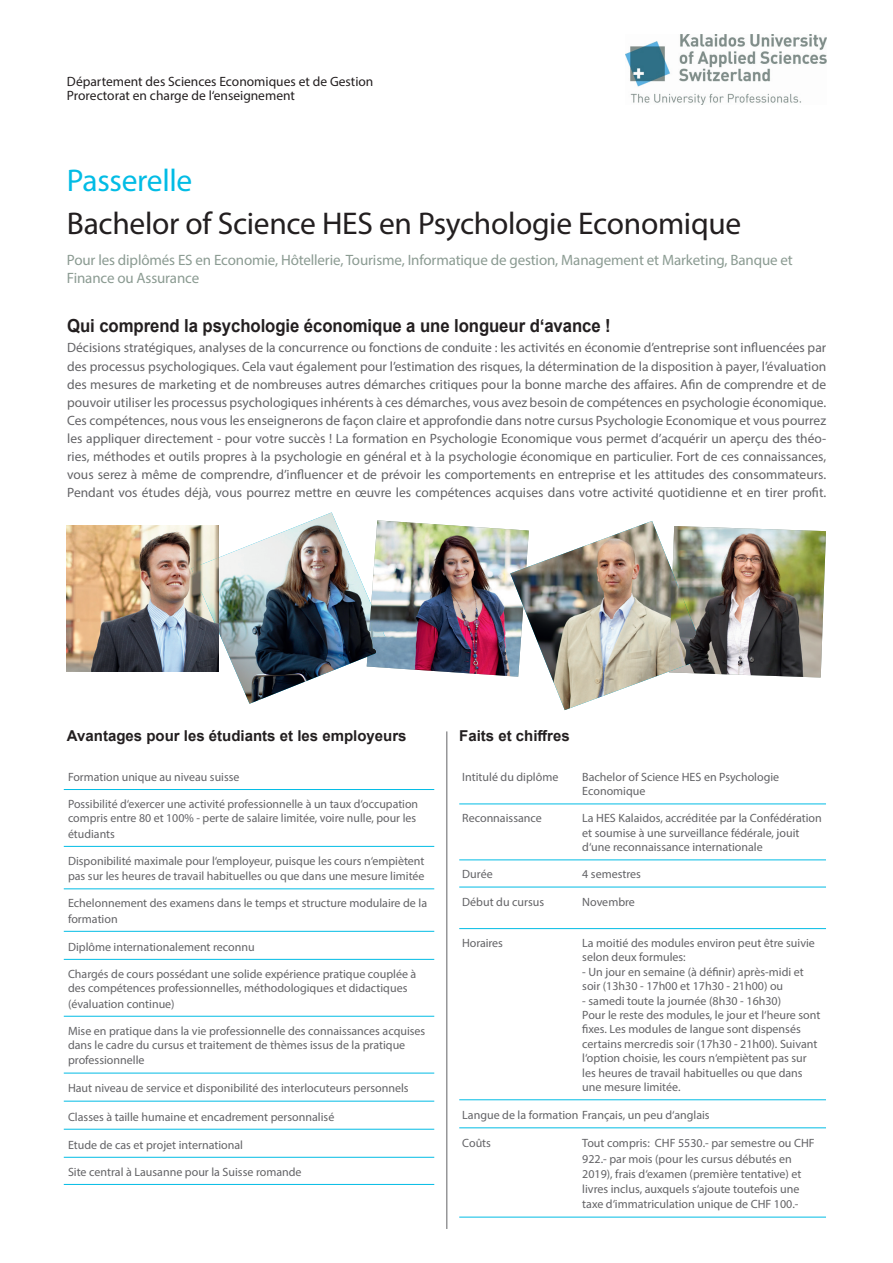
<style>
.page{position:relative;width:893px;height:1263px;background:#fff}
.page>*{position:absolute;margin:0;border:0;box-sizing:border-box;transform-origin:0 0}
.t1{font:31.5px "Myriad Pro";letter-spacing:-.01em;color:#231f20}
.t2{font:31.5px "Myriad Pro";letter-spacing:-.01em;color:#02bce5}
.t3{font:700 18px "Arial";letter-spacing:-.005em;color:#231f20;scale:.93 1}
.t4{font:15px/18px "Myriad Pro";letter-spacing:-.01em;color:#8b9b92}
.t5{font:700 15px "Arial";color:#231f20}
.t6{font:13.5px/18.1px "Myriad Pro";color:#636366;text-align:justify}
.t7{font:13.5px/13.5px "Myriad Pro";color:#231f20}
.t8{font:12px/14.4px "Myriad Pro";color:#636366}
</style>
<div class="page">
<img style="left:626px;top:34px;width:200px;height:70px">
<img style="left:67px;top:525px;width:124px;height:147px">
<img style="left:191px;top:512px;width:630px;height:198px">
<img style="left:669px;top:526px;width:157px;height:151px">
<hr style="left:459px;top:804px;width:367px;height:1px;background:#02bce5">
<hr style="left:459px;top:860px;width:367px;height:1px;background:#02bce5">
<hr style="left:459px;top:887px;width:367px;height:1px;background:#02bce5">
<hr style="left:459px;top:928px;width:367px;height:1px;background:#02bce5">
<hr style="left:459px;top:1099px;width:367px;height:1px;background:#02bce5">
<hr style="left:459px;top:1127px;width:367px;height:1px;background:#02bce5">
<hr style="left:459px;top:1217px;width:367px;height:1px;background:#02bce5">
<hr style="left:447px;top:731px;width:1px;height:498px;background:#636366">
<hr style="left:64px;top:789px;width:370px;height:1px;background:#02bce5">
<hr style="left:64px;top:846px;width:370px;height:1px;background:#02bce5">
<hr style="left:64px;top:888px;width:370px;height:1px;background:#02bce5">
<hr style="left:64px;top:931px;width:370px;height:1px;background:#02bce5">
<hr style="left:64px;top:959px;width:370px;height:1px;background:#02bce5">
<hr style="left:64px;top:1016px;width:370px;height:1px;background:#02bce5">
<hr style="left:64px;top:1073px;width:370px;height:1px;background:#02bce5">
<hr style="left:64px;top:1101px;width:370px;height:1px;background:#02bce5">
<hr style="left:64px;top:1129px;width:370px;height:1px;background:#02bce5">
<hr style="left:64px;top:1157px;width:370px;height:1px;background:#02bce5">
<hr style="left:64px;top:1184px;width:370px;height:1px;background:#02bce5">
<p class="t7" style="left:67px;top:75px;width:308px">Département des Sciences Economiques et de Gestion<br>Prorectorat en charge de l‘enseignement</p>
<h1 class="t2" style="left:67px;top:161px;width:127px">Passerelle</h1>
<h1 class="t1" style="left:67px;top:204px;width:676px">Bachelor of Science HES en Psychologie Economique</h1>
<p class="t4" style="left:67px;top:250px;width:727px">Pour les diplômés ES en Economie, Hôtellerie, Tourisme, Informatique de gestion, Management et Marketing, Banque et<br>Finance ou Assurance</p>
<h2 class="t3" style="left:67px;top:313px;width:586px">Qui comprend la psychologie économique a une longueur d‘avance !</h2>
<p class="t6" style="left:67px;top:339px;width:761px">Décisions stratégiques, analyses de la concurrence ou fonctions de conduite : les activités en économie d’entreprise sont influencées par des processus psychologiques. Cela vaut également pour l’estimation des risques, la détermination de la disposition à payer, l’évaluation des mesures de marketing et de nombreuses autres démarches critiques pour la bonne marche des affaires. Afin de comprendre et de pouvoir utiliser les processus psychologiques inhérents à ces démarches, vous avez besoin de compétences en psychologie économique.<br>Ces compétences, nous vous les enseignerons de façon claire et approfondie dans notre cursus Psychologie Economique et vous pourrez les appliquer directement - pour votre succès ! La formation en Psychologie Economique vous permet d’acquérir un aperçu des théo&shy;ries, méthodes et outils propres à la psychologie en général et à la psychologie économique en particulier. Fort de ces connaissances, vous serez à même de comprendre, d’influencer et de prévoir les comportements en entreprise et les attitudes des consommateurs.<br>Pendant vos études déjà, vous pourrez mettre en œuvre les compétences acquises dans votre activité quotidienne et en tirer profit.</p>
<p class="t5" style="left:67px;top:725px;width:341px">Avantages pour les étudiants et les employeurs</p>
<p class="t8" style="left:68px;top:769px;width:173px">Formation unique au niveau suisse</p>
<p class="t8" style="left:68px;top:796px;width:352px;line-height:14.9px">Possibilité d‘exercer une activité professionnelle à un taux d‘occupation compris entre 80 et 100% - perte de salaire limitée, voire nulle, pour les étudiants</p>
<p class="t8" style="left:68px;top:853px;width:358px;line-height:15.3px">Disponibilité maximale pour l‘employeur, puisque les cours n‘empiètent pas sur les heures de travail habituelles ou que dans une mesure limitée</p>
<p class="t8" style="left:68px;top:895px;width:361px;line-height:15.3px">Echelonnement des examens dans le temps et structure modulaire de la formation</p>
<p class="t8" style="left:68px;top:939px;width:188px">Diplôme internationalement reconnu</p>
<p class="t8" style="left:68px;top:966px;width:350px;line-height:14.9px">Chargés de cours possédant une solide expérience pratique couplée à des compétences professionnelles, méthodologiques et didactiques (évaluation continue)</p>
<p class="t8" style="left:68px;top:1023px;width:359px;line-height:14.9px">Mise en pratique dans la vie professionnelle des connaissances acquises dans le cadre du cursus et traitement de thèmes issus de la pratique professionnelle</p>
<p class="t8" style="left:68px;top:1081px;width:342px">Haut niveau de service et disponibilité des interlocuteurs personnels</p>
<p class="t8" style="left:68px;top:1109px;width:268px">Classes à taille humaine et encadrement personnalisé</p>
<p class="t8" style="left:68px;top:1137px;width:177px">Etude de cas et projet international</p>
<p class="t8" style="left:68px;top:1164px;width:235px">Site central à Lausanne pour la Suisse romande</p>
<p class="t5" style="left:459px;top:725px;width:112px">Faits et chiffres</p>
<p class="t8" style="left:462px;top:769px;width:98px">Intitulé du diplôme</p>
<p class="t8" style="left:582px;top:769px;width:198px">Bachelor of Science HES en Psychologie<br>Economique</p>
<p class="t8" style="left:462px;top:811px;width:81px">Reconnaissance</p>
<p class="t8" style="left:582px;top:811px;width:241px">La HES Kalaidos, accréditée par la Confédération et soumise à une surveillance fédérale, jouit d‘une reconnaissance internationale</p>
<p class="t8" style="left:462px;top:867px;width:32px">Durée</p>
<p class="t8" style="left:582px;top:867px;width:60px">4 semestres</p>
<p class="t8" style="left:462px;top:894px;width:83px">Début du cursus</p>
<p class="t8" style="left:582px;top:894px;width:54px">Novembre</p>
<p class="t8" style="left:462px;top:936px;width:42px">Horaires</p>
<p class="t8" style="left:582px;top:936px;width:234px">La moitié des modules environ peut être suivie selon deux formules:</p>
<p class="t8" style="left:582px;top:964px;width:223px">- Un jour en semaine (à définir) après-midi et soir (13h30 - 17h00 et 17h30 - 21h00) ou</p>
<p class="t8" style="left:582px;top:993px;width:240px">- samedi toute la journée (8h30 - 16h30)<br>Pour le reste des modules, le jour et l‘heure sont fixes. Les modules de langue sont dispensés certains mercredis soir (17h30 - 21h00). Suivant l‘option choisie, les cours n‘empiètent pas sur les heures de travail habituelles ou que dans une mesure limitée.</p>
<p class="t8" style="left:462px;top:1108px;width:249px">Langue de la formation Français, un peu d‘anglais</p>
<p class="t8" style="left:462px;top:1136px;width:30px">Coûts</p>
<p class="t8" style="left:582px;top:1135px;width:234px;line-height:15.3px">Tout compris: CHF 5530.- par semestre ou CHF 922.- par mois (pour les cursus débutés en 2019), frais d‘examen (première tentative) et livres inclus, auxquels s‘ajoute toutefois une taxe d‘immatriculation unique de CHF 100.-</p>
</div>
